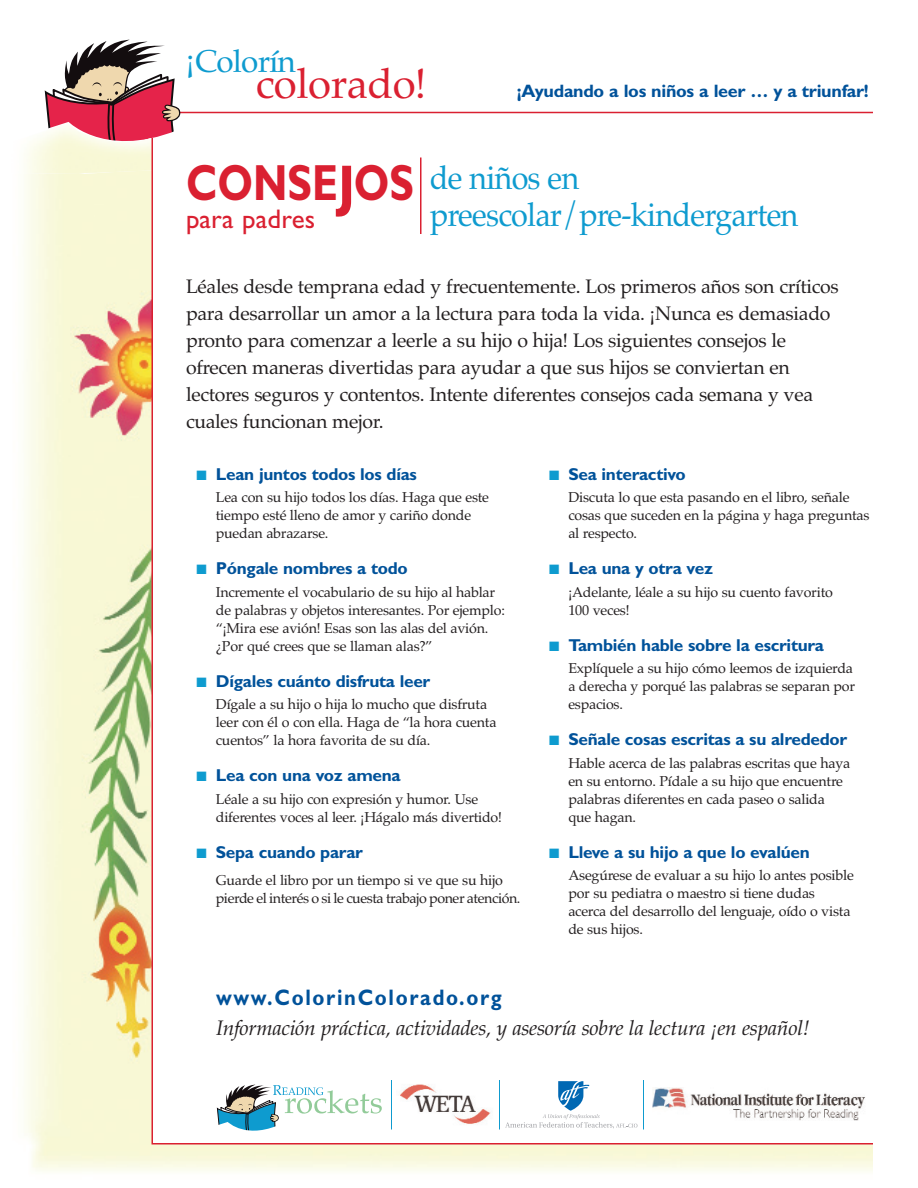
<style>
.page{position:relative;width:918px;height:1188px;background:#fff}
.page>*{position:absolute;margin:0;border:0;box-sizing:border-box;transform-origin:0 0}
.t1{font:700 51px "Gill Sans";color:#da2031;scale:.8 1}
.t2{font:42px "Palatino";letter-spacing:-.01em;color:#da2031}
.t3{font:33px/37.5px "Palatino";letter-spacing:-.025em;color:#0e9bcf;scale:.93 1}
.t4{font:31.5px "Palatino";letter-spacing:-.025em;color:#0e9bcf}
.t5{font:27px "Gill Sans";letter-spacing:.005em;color:#da2031}
.t6{font:700 22.5px "Gill Sans";letter-spacing:.085em;color:#01529a;scale:.9 1}
.t7{font:italic 21px "Palatino";letter-spacing:-.015em;color:#231f20}
.t8{font:19.5px/27px "Palatino";letter-spacing:-.015em;color:#231f20}
.t9{font:700 18px "Gill Sans";letter-spacing:-.015em;color:#01529a}
.t10{font:700 17.25px "Gill Sans";letter-spacing:-.015em;color:#01529a}
.t11{font:14.25px/18px "Palatino";letter-spacing:-.015em;color:#231f20}
.s1{color:#0e9bcf}
</style>
<div class="page">
<img style="left:24px;top:180px;width:849px;height:992px">
<div style="left:153px;top:112px;width:765px;height:1031px;background:#fff"></div>
<img style="left:400px;top:1084px;width:91px;height:40px">
<svg style="left:505px;top:1081px;width:132px;height:48px"></svg>
<img style="left:652px;top:1088px;width:213px;height:32px">
<svg style="left:216px;top:1084px;width:166px;height:47px"></svg>
<hr style="left:391px;top:1080px;width:1px;height:50px;background:#0e9bcf">
<hr style="left:499px;top:1080px;width:1px;height:50px;background:#0e9bcf">
<hr style="left:643px;top:1080px;width:1px;height:50px;background:#0e9bcf">
<hr style="left:180px;top:112px;width:693px;height:1px;background:#da2031">
<hr style="left:420px;top:158px;width:2px;height:76px;background:#da2031">
<hr style="left:152px;top:1143px;width:721px;height:1px;background:#da2031">
<svg style="left:44px;top:39px;width:151px;height:99px"></svg>
<img style="left:24px;top:123px;width:129px;height:57px">
<hr style="left:152px;top:138px;width:1px;height:1005px;background:#da2031">
<h3 class="t4" style="left:195px;top:49px;width:102px">Colorín</h3>
<h3 class="t4" style="left:186px;top:46px;width:10px">¡</h3>
<h2 class="t2" style="left:256px;top:67px;width:173px">colorado!</h2>
<p class="t9" style="left:517px;top:85px;width:353px">¡Ayudando a los niños a leer … y a triunfar!</p>
<h3 class="t5" style="left:186px;top:210px;width:170px">para padres <sup>J</sup></h3>
<h3 class="t3" style="left:430px;top:163px;width:398px">de niños en preescolar/pre-kindergarten</h3>
<h1 class="t1" style="left:186px;top:165px;width:287px">CONSE OS</h1>
<p class="t8" style="left:186px;top:275px;width:654px">Léales desde temprana edad y frecuentemente. Los primeros años son críticos para desarrollar un amor a la lectura para toda la vida. ¡Nunca es demasiado pronto para comenzar a leerle a su hijo o hija! Los siguientes consejos le ofrecen maneras divertidas para ayudar a que sus hijos se conviertan en lectores seguros y contentos. Intente diferentes consejos cada semana y vea cuales funcionan mejor.</p>
<p class="t10" style="left:197px;top:468px;width:222px"><span class="s1">■</span> Lean juntos todos los días</p>
<p class="t11" style="left:216px;top:490px;width:275px">Lea con su hijo todos los días. Haga que este tiempo esté lleno de amor y cariño donde puedan abrazarse.</p>
<p class="t10" style="left:197px;top:562px;width:213px"><span class="s1">■</span> Póngale nombres a todo</p>
<p class="t11" style="left:216px;top:585px;width:291px">Incremente el vocabulario de su hijo al hablar de palabras y objetos interesantes. Por ejemplo: “¡Mira ese avión! Esas son las alas del avión. ¿Por qué crees que se llaman alas?”</p>
<p class="t10" style="left:197px;top:675px;width:235px"><span class="s1">■</span> Dígales cuánto disfruta leer</p>
<p class="t11" style="left:216px;top:697px;width:282px">Dígale a su hijo o hija lo mucho que disfruta leer con él o con ella. Haga de “la hora cuenta cuentos” la hora favorita de su día.</p>
<p class="t10" style="left:197px;top:769px;width:206px"><span class="s1">■</span> Lea con una voz amena</p>
<p class="t11" style="left:216px;top:792px;width:288px">Léale a su hijo con expresión y humor. Use diferentes voces al leer. ¡Hágalo más divertido!</p>
<p class="t10" style="left:197px;top:846px;width:168px"><span class="s1">■</span> Sepa cuando parar</p>
<p class="t11" style="left:216px;top:873px;width:306px">Guarde el libro por un tiempo si ve que su hijo pierde el interés o si le cuesta trabajo poner atención.</p>
<p class="t10" style="left:549px;top:468px;width:138px"><span class="s1">■</span> Sea interactivo</p>
<p class="t11" style="left:568px;top:490px;width:303px">Discuta lo que esta pasando en el libro, señale cosas que suceden en la página y haga preguntas al respecto.</p>
<p class="t10" style="left:549px;top:562px;width:165px"><span class="s1">■</span> Lea una y otra vez</p>
<p class="t11" style="left:568px;top:585px;width:266px">¡Adelante, léale a su hijo su cuento favorito<br>100 veces!</p>
<p class="t10" style="left:549px;top:639px;width:276px"><span class="s1">■</span> También hable sobre la escritura</p>
<p class="t11" style="left:568px;top:661px;width:288px">Explíquele a su hijo cómo leemos de izquierda a derecha y porqué las palabras se separan por espacios.</p>
<p class="t10" style="left:549px;top:733px;width:299px"><span class="s1">■</span> Señale cosas escritas a su alrededor</p>
<p class="t11" style="left:568px;top:756px;width:283px">Hable acerca de las palabras escritas que haya en su entorno. Pídale a su hijo que encuentre palabras diferentes en cada paseo o salida que hagan.</p>
<p class="t10" style="left:549px;top:846px;width:262px"><span class="s1">■</span> Lleve a su hijo a que lo evalúen</p>
<p class="t11" style="left:568px;top:868px;width:287px">Asegúrese de evaluar a su hijo lo antes posible por su pediatra o maestro si tiene dudas acerca del desarrollo del lenguaje, oído o vista de sus hijos.</p>
<h3 class="t6" style="left:216px;top:990px;width:319px">www.ColorinColorado.org</h3>
<h3 class="t7" style="left:216px;top:1020px;width:595px">Información práctica, actividades, y asesoría sobre la lectura ¡en español!</h3>
</div>
